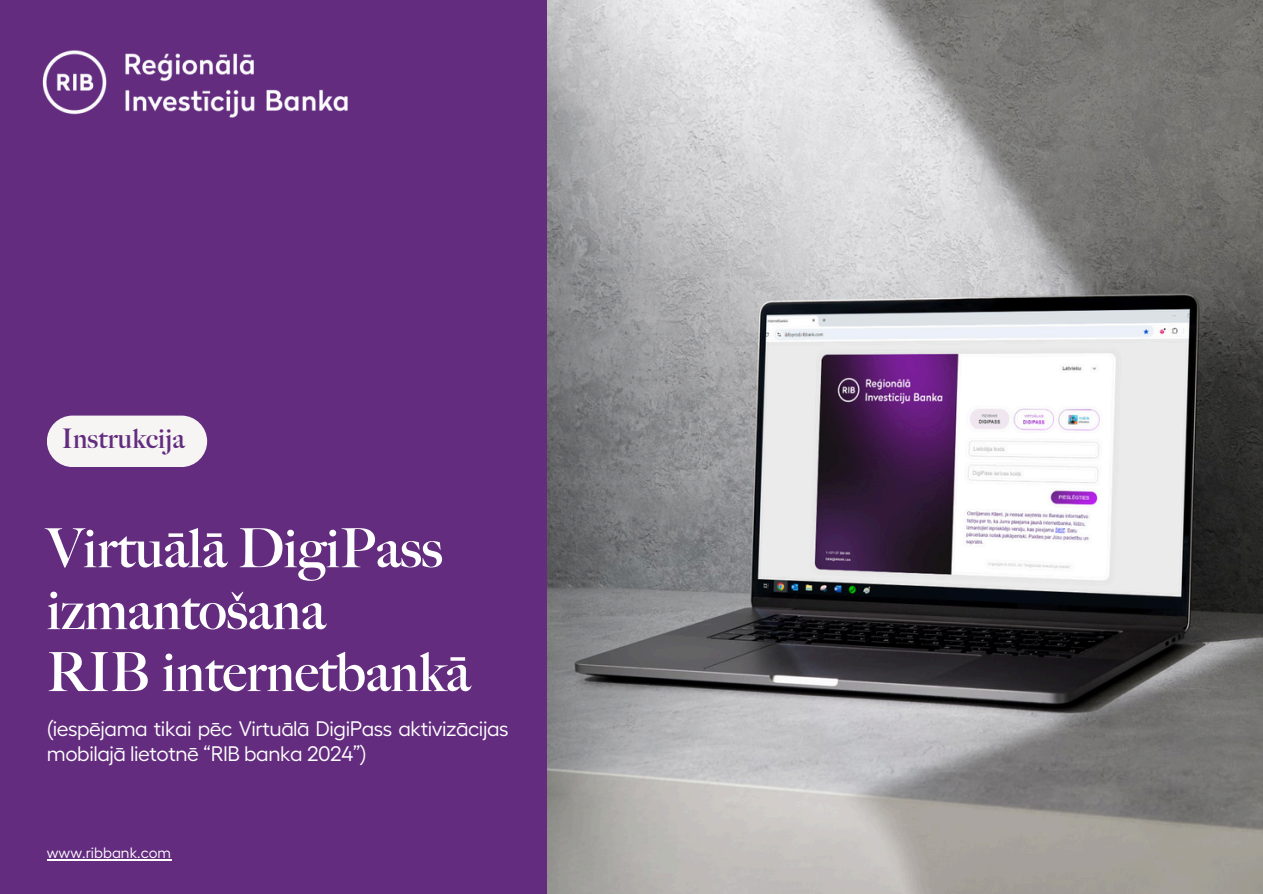
<style>
.page{position:relative;width:1263px;height:894px;background:#fff}
.page>*{position:absolute;margin:0;border:0;box-sizing:border-box;transform-origin:0 0}
.t1{font:700 54px/61.8px "Big Caslon FB";color:#fff}
.t2{font:700 27px "Big Caslon FB";letter-spacing:.01em;color:#632c7f}
.t3{font:21px/24.8px "Hellix";letter-spacing:-.02em;color:#fff}
.t4{font:15px "Hellix";color:#fff}
</style>
<div class="page">
<img style="left:547px;top:0;width:716px;height:893px">
<div style="left:0;top:0;width:547px;height:893px;background:#632c7f"></div>
<img style="left:42px;top:50px;width:306px;height:68px">
<div style="left:47px;top:415px;width:160px;height:52px;background:#f6f5f3;border-radius:26px"></div>
<hr style="left:47px;top:859px;width:124px;height:1px;background:#fff">
<p class="t2" style="left:62px;top:423px;width:125px">Instrukcija</p>
<h1 class="t1" style="left:47px;top:520px;width:397px">Virtuālā DigiPass izmantošana</h1>
<p class="t1" style="left:47px;top:643px;width:425px">RIB internetbankā</p>
<p class="t3" style="left:47px;top:716px;width:463px">(iespējama tikai pēc Virtuālā DigiPass aktivizācijas mobilajā lietotnē “RIB banka 2024”)</p>
<h2 class="t4" style="left:47px;top:845px;width:126px">www.ribbank.com</h2>
</div>
